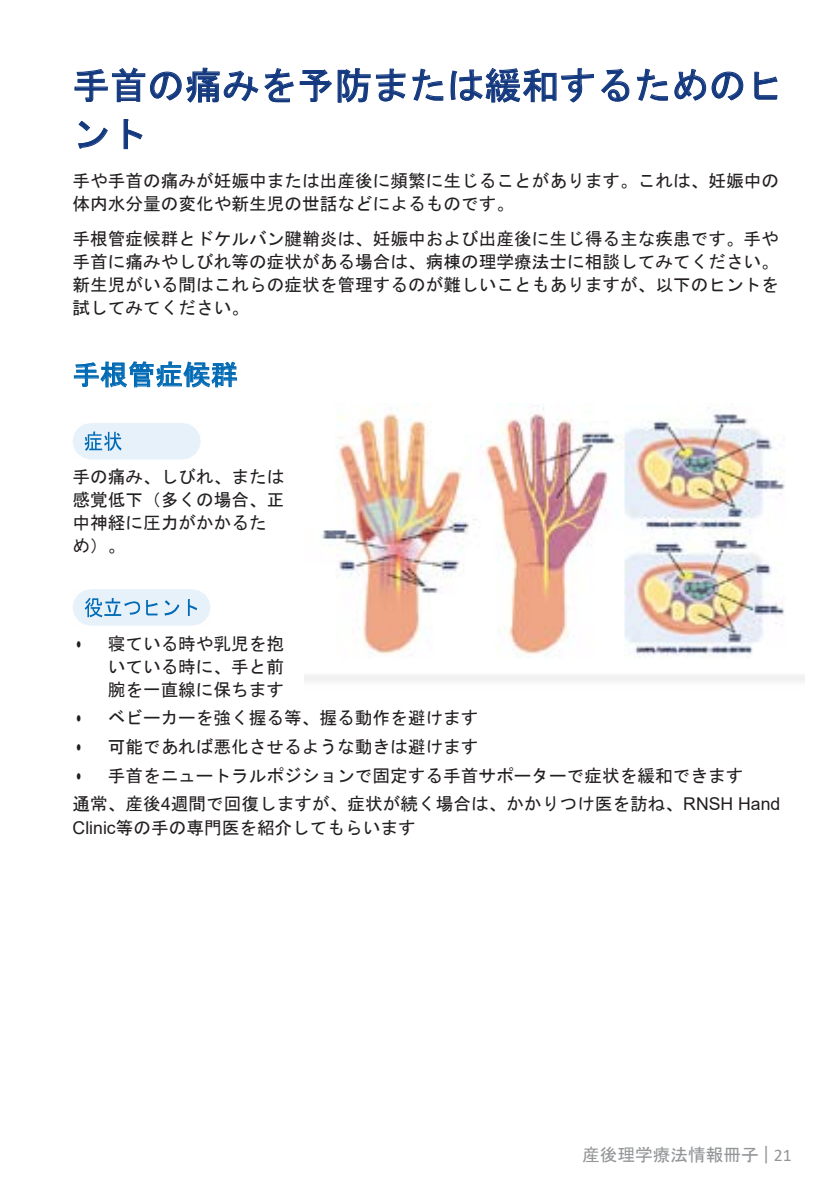
<style>
.page{position:relative;width:840px;height:1191px;background:#fff}
.page>*{position:absolute;margin:0;border:0;box-sizing:border-box;transform-origin:0 0}
.t1{font:37.2px/48.8px "MS Gothic";letter-spacing:.005em;color:#14397f}
.t2{font:27.6px "MS Gothic";color:#006ab5}
.t3{font:17.6px/23px "MS Gothic";color:#231f20}
.t4{font:17.6px "MS UI Gothic";color:#949698}
.s1{font-family:"Verdana"}
.s2{font-family:"Arial"}
.s3{font-family:"Calibri"}
</style>
<div class="page">
<svg style="left:73px;top:589px;width:137px;height:36px;background:#d2e5f3"></svg>
<svg style="left:73px;top:423px;width:128px;height:36px;background:#dbeaf6"></svg>
<img style="left:305px;top:403px;width:499px;height:278px">
<h1 class="t1" style="left:73px;top:61px;width:712px">手首の痛みを予防または緩和するためのヒント</h1>
<p class="t3" style="left:73px;top:169px;width:707px">手や手首の痛みが妊娠中または出産後に頻繁に生じることがあります。これは、妊娠中の体内水分量の変化や新生児の世話などによるものです。</p>
<p class="t3" style="left:73px;top:227px;width:707px;text-align:justify">手根管症候群とドケルバン腱鞘炎は、妊娠中および出産後に生じ得る主な疾患です。手や手首に痛みやしびれ等の症状がある場合は、病棟の理学療法士に相談してみてください。新生児がいる間はこれらの症状を管理するのが難しいこともありますが、以下のヒントを試してみてください。</p>
<h2 class="t2" style="left:73px;top:361px;width:167px">手根管症候群</h2>
<p class="t3" style="left:73px;top:465px;width:213px">手の痛み、しびれ、または感覚低下（多くの場合、正中神経に圧力がかかるため）。</p>
<p class="t3" style="left:108px;top:632px;width:178px;text-align:justify;text-indent:-32px"><span class="s1">•</span> 寝ている時や乳児を抱いている時に、手と前腕を一直線に保ちます</p>
<p class="t3" style="left:76px;top:706px;width:403px"><span class="s1">•</span> ベビーカーを強く握る等、握る動作を避けます</p>
<p class="t3" style="left:76px;top:735px;width:403px"><span class="s1">•</span> 可能であれば悪化させるような動きは避けます</p>
<p class="t3" style="left:73px;top:761px;width:709px;line-height:28.4px"><span class="s1">•</span> 手首をニュートラルポジションで固定する手首サポーターで症状を緩和できます<br>通常、産後<span class="s2">4</span>週間で回復しますが、症状が続く場合は、かかりつけ医を訪ね、<span class="s2">RNSH Hand</span></p>
<p class="t3" style="left:73px;top:815px;width:344px"><span class="s2">Clinic</span>等の手の専門医を紹介してもらいます</p>
<p class="t4" style="left:582px;top:1146px;width:211px">産後理学療法情報冊子 | <span class="s3">21</span></p>
</div>
